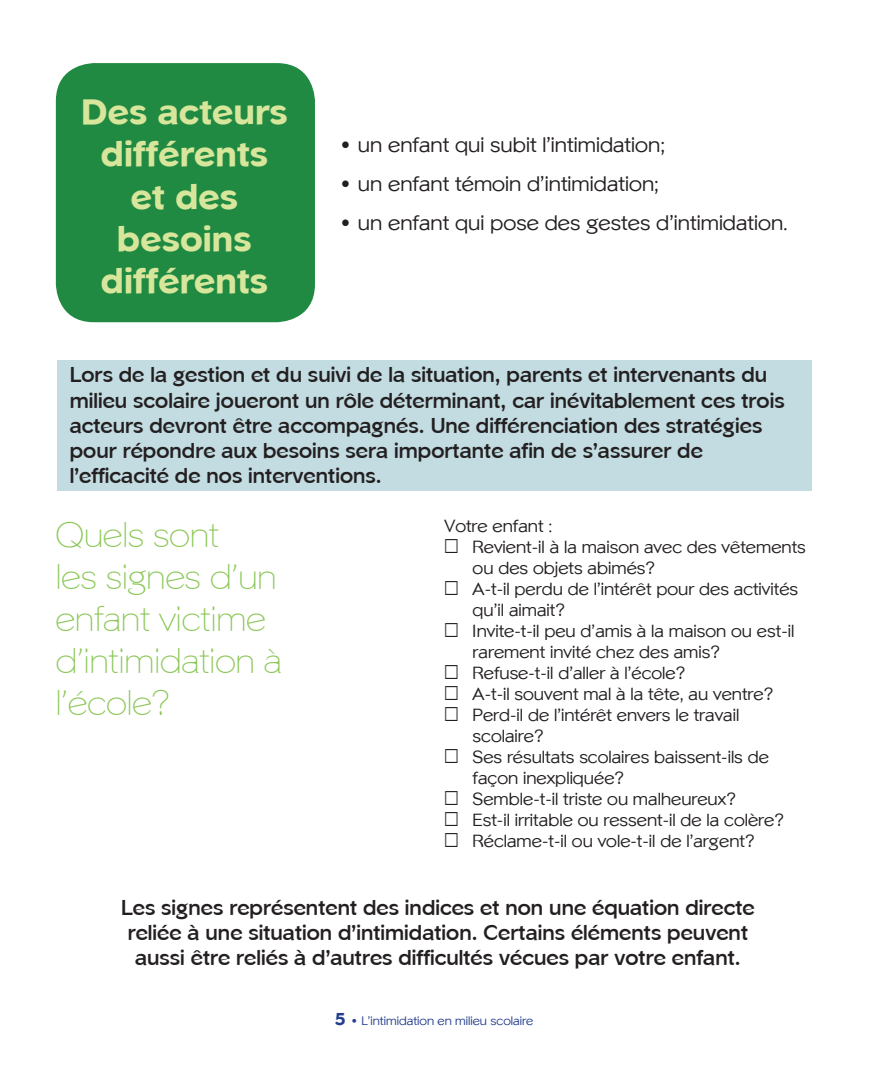
<style>
.page{position:relative;width:873px;height:1073px;background:#fff}
.page>*{position:absolute;margin:0;border:0;box-sizing:border-box;transform-origin:0 0}
.t1{font:35px/42px "Phinster Fine";color:#8ac756}
.t2{font:800 35px/42px "Phinster";color:#d8e69c;text-align:center}
.t3{font:700 21px/25.2px "Phinster";color:#231f20}
.t4{font:21px "Phinster";color:#231f20}
.t5{font:17.5px/21px "Phinster";color:#231f20}
.t6{font:12.25px "Phinster";color:#253f8e}
.s1{font-weight:800;font-size:17.5px}
</style>
<div class="page">
<div style="left:57px;top:360px;width:754px;height:130px;background:#c2dce2"></div>
<div style="left:56px;top:63px;width:259px;height:259px;background:#208a42;border-radius:38px"></div>
<h1 class="t2" style="left:81px;top:91px;width:208px">Des acteurs différents et des besoins différents</h1>
<p class="t4" style="left:339px;top:133px;width:327px">• un enfant qui subit l’intimidation;</p>
<p class="t4" style="left:339px;top:172px;width:321px">• un enfant témoin d’intimidation;</p>
<p class="t4" style="left:339px;top:210px;width:450px">• un enfant qui pose des gestes d’intimidation.</p>
<p class="t3" style="left:70px;top:362px;width:716px">Lors de la gestion et du suivi de la situation, parents et intervenants du milieu scolaire joueront un rôle déterminant, car inévitablement ces trois acteurs devront être accompagnés. Une différenciation des stratégies pour répondre aux besoins sera importante afin de s’assurer de l’efficacité de nos interventions.</p>
<h1 class="t1" style="left:56px;top:513px;width:227px">Quels sont<br>les signes d’un enfant victime d’intimidation à l’école?</h1>
<p class="t5" style="left:444px;top:514px;width:109px">Votre enfant :</p>
<p class="t5" style="left:472px;top:535px;width:335px;text-indent:-28px">➢ Revient-il à la maison avec des vêtements ou des objets abimés?</p>
<p class="t5" style="left:472px;top:577px;width:327px;text-indent:-28px">➢ A-t-il perdu de l’intérêt pour des activités qu’il aimait?</p>
<p class="t5" style="left:472px;top:619px;width:323px;text-indent:-28px">➢ Invite-t-il peu d’amis à la maison ou est-il rarement invité chez des amis?</p>
<p class="t5" style="left:444px;top:661px;width:242px">➢ Refuse-t-il d’aller à l’école?</p>
<p class="t5" style="left:444px;top:682px;width:330px">➢ A-t-il souvent mal à la tête, au ventre?</p>
<p class="t5" style="left:472px;top:703px;width:268px;text-indent:-28px">➢ Perd-il de l’intérêt envers le travail scolaire?</p>
<p class="t5" style="left:472px;top:745px;width:298px;text-indent:-28px">➢ Ses résultats scolaires baissent-ils de façon inexpliquée?</p>
<p class="t5" style="left:444px;top:787px;width:293px">➢ Semble-t-il triste ou malheureux?</p>
<p class="t5" style="left:444px;top:808px;width:341px">➢ Est-il irritable ou ressent-il de la colère?</p>
<p class="t5" style="left:444px;top:829px;width:311px">➢ Réclame-t-il ou vole-t-il de l’argent?</p>
<p class="t3" style="left:121px;top:894px;width:635px;text-align:center">Les signes représentent des indices et non une équation directe reliée à une situation d’intimidation. Certains éléments peuvent aussi être reliés à d’autres difficultés vécues par votre enfant.</p>
<p class="t6" style="left:335px;top:1013px;width:200px"><span class="s1">5</span> • L’intimidation en milieu scolaire</p>
</div>
